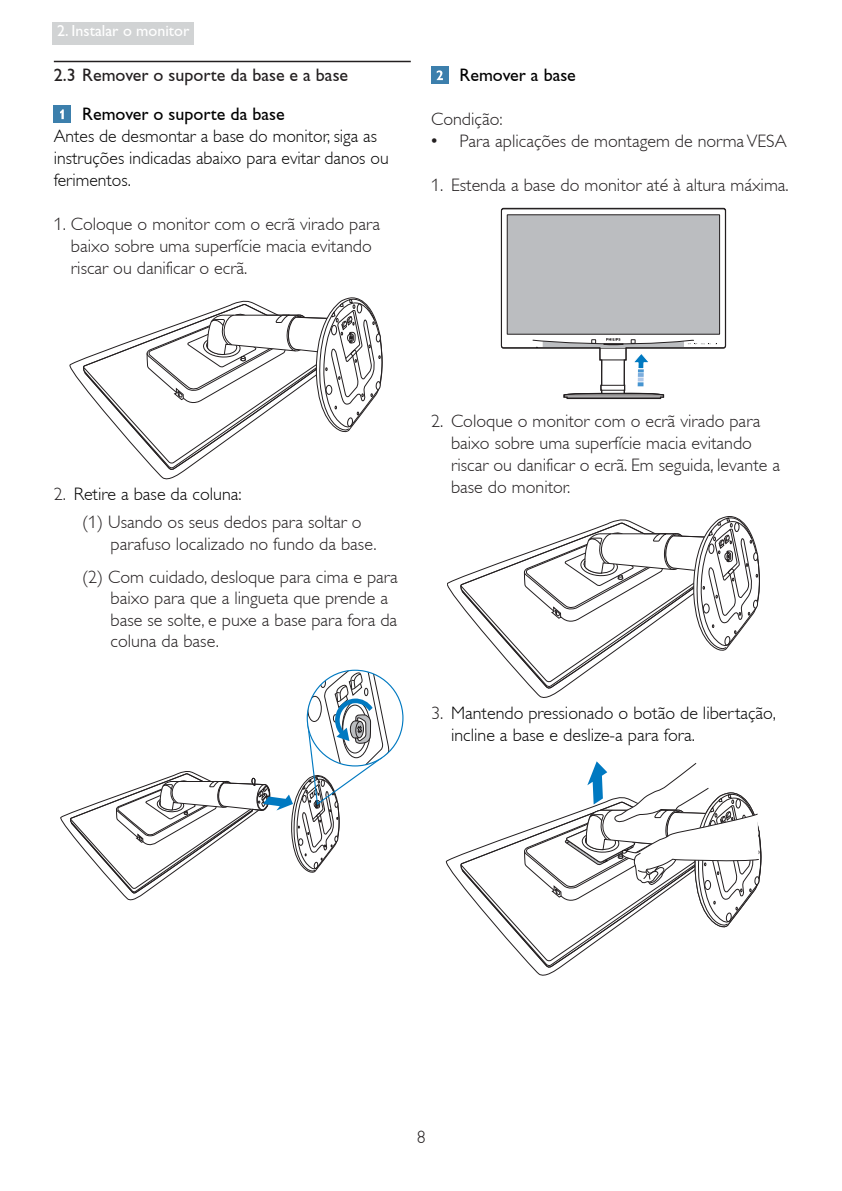
<style>
.page{position:relative;width:842px;height:1191px;background:#fff}
.page>*{position:absolute;margin:0;border:0;box-sizing:border-box;transform-origin:0 0}
.t1{font:300 18px/22px "Gill Alt One";color:#231f20}
.t2{font:300 18px/22px "Gill Alt One";color:#000}
.t3{font:18px "Gill Alt One";color:#000}
.t4{font:18px "Gill Alt One";color:#231f20}
.t5{font:16px "Gill Alt One";color:#fff}
.s1{font-family:"Arial";font-weight:400}
.s2{color:#000}
.s3{color:#231f20}
</style>
<div class="page">
<div style="left:52px;top:23px;width:142px;height:22px;background:#d1d3d4"></div>
<hr style="left:54px;top:61px;width:357px;height:1px;background:#231f20">
<div style="left:54px;top:106px;width:17px;height:17px;background:#3c7fac"></div>
<svg style="left:60px;top:109px;width:4px;height:10px"></svg>
<svg style="left:83px;top:297px;width:300px;height:171px"></svg>
<svg style="left:60px;top:670px;width:330px;height:231px"></svg>
<div style="left:431px;top:67px;width:17px;height:17px;background:#3c7fac"></div>
<svg style="left:437px;top:70px;width:6px;height:10px"></svg>
<svg style="left:500px;top:208px;width:227px;height:191px"></svg>
<svg style="left:461px;top:516px;width:299px;height:171px"></svg>
<svg style="left:461px;top:761px;width:301px;height:205px"></svg>
<p class="t5" style="left:57px;top:25px;width:134px">2. Instalar o monitor</p>
<p class="t4" style="left:54px;top:69px;width:296px">2.3 Remover o suporte da base e a base</p>
<p class="t3" style="left:82px;top:108px;width:204px">Remover o suporte da base</p>
<p class="t2" style="left:54px;top:127px;width:336px">Antes de desmontar a base do monitor, siga as instruções indicadas abaixo para evitar danos ou ferimentos.</p>
<p class="t1" style="left:71px;top:215px;width:311px;text-indent:-17px">1. Coloque o monitor com o ecrã virado para baixo sobre uma superfície macia evitando riscar ou danificar o ecrã.</p>
<p class="t3" style="left:460px;top:69px;width:118px">Remover a base</p>
<p class="t1" style="left:431px;top:110px;width:73px">Condição:</p>
<p class="t1" style="left:431px;top:132px;width:357px"><span class="s1">•</span> Para aplicações de montagem de norma VESA</p>
<p class="t1" style="left:431px;top:176px;width:359px">1. Estenda a base do monitor até à altura máxima.</p>
<p class="t1" style="left:82px;top:482px;width:281px;line-height:27.6px;text-indent:-28px">2. <span class="s2">Retire a base da coluna:<br></span>(1) Usando os seus dedos para soltar o</p>
<p class="t1" style="left:82px;top:529px;width:317px;line-height:33px;text-align:center">parafuso localizado no fundo da base.<br>(2) Com cuidado, desloque para cima e para</p>
<p class="t1" style="left:111px;top:589px;width:288px">baixo para que a lingueta que prende a base se solte, e puxe a base para fora da coluna da base.</p>
<p class="t1" style="left:451px;top:411px;width:331px;text-indent:-20px">2. Coloque o monitor com o ecrã virado para baixo sobre uma superfície macia evitando riscar ou danificar o ecrã. Em seguida, levante a base do monitor.</p>
<p class="t2" style="left:451px;top:704px;width:326px;text-indent:-20px"><span class="s3">3.</span> Mantendo pressionado o botão de libertação, incline a base e deslize-a para fora.</p>
<p class="t1" style="left:417px;top:1128px;width:10px">8</p>
</div>
